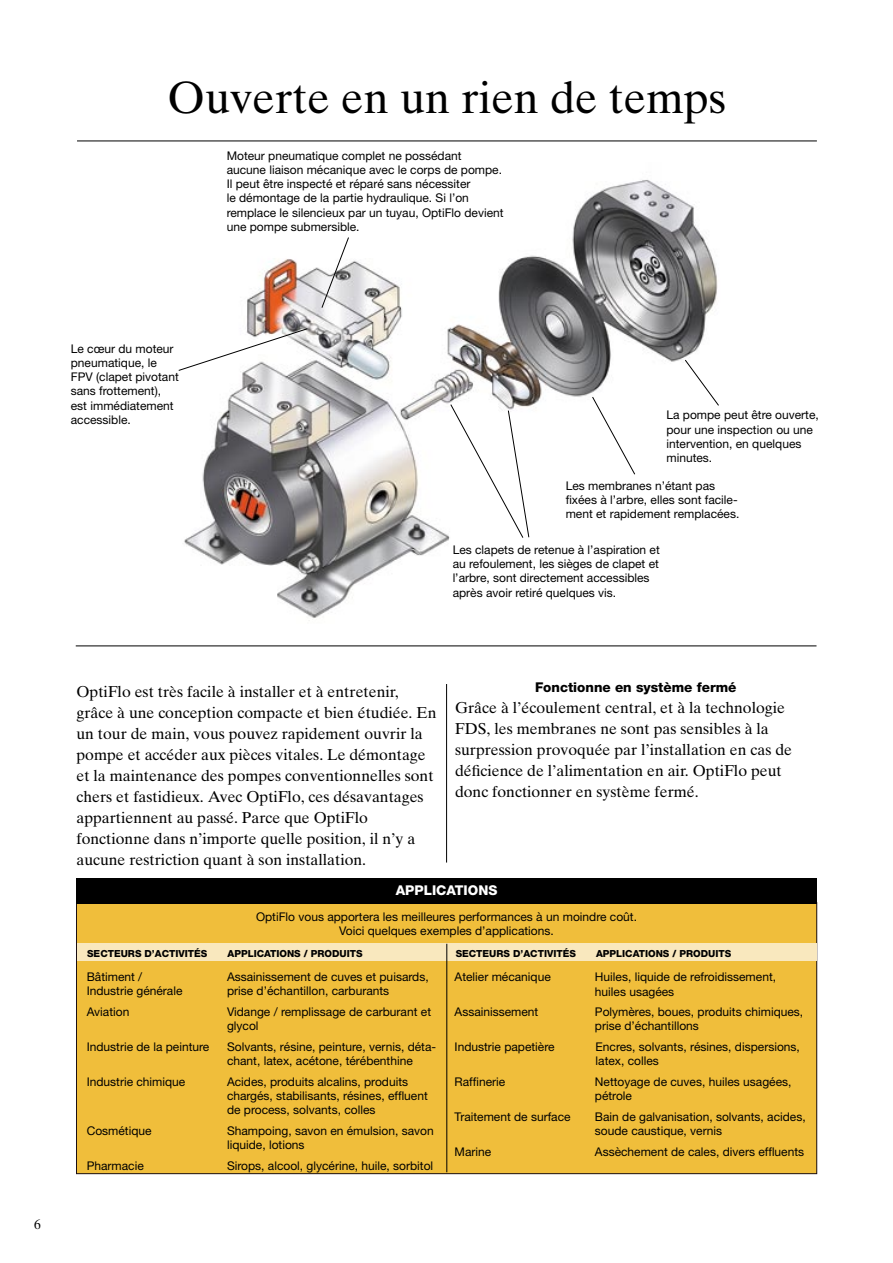
<style>
.page{position:relative;width:893px;height:1263px;background:#fff}
.page>*{position:absolute;margin:0;border:0;box-sizing:border-box;transform-origin:0 0}
.t1{font:45px "Times Ten";color:#000}
.t2{font:15.75px/21px "Times Ten";color:#000}
.t3{font:800 13.5px "Helvetica Neue";color:#000}
.t4{font:800 13.5px "Helvetica Neue";color:#fff}
.t5{font:12px/14.2px "Helvetica Neue";color:#000}
.t6{font:800 9.75px "Helvetica Neue";color:#000}
</style>
<div class="page">
<div style="left:76px;top:903px;width:741px;height:271px;background:#f0be3b"></div>
<img style="left:184px;top:179px;width:534px;height:442px">
<div style="left:77px;top:943px;width:739px;height:18px;background:#f9e8be"></div>
<svg style="left:685px;top:360px;width:34px;height:46px"></svg>
<svg style="left:592px;top:396px;width:43px;height:79px"></svg>
<svg style="left:321px;top:237px;width:28px;height:71px"></svg>
<svg style="left:178px;top:328px;width:130px;height:43px"></svg>
<svg style="left:450px;top:404px;width:79px;height:134px"></svg>
<div style="left:76px;top:878px;width:741px;height:25px;background:#000"></div>
<hr style="left:447px;top:944px;width:1px;height:228px;background:#000">
<hr style="left:446px;top:684px;width:1px;height:178px;background:#000">
<hr style="left:76px;top:646px;width:740px;height:1px;background:#000">
<hr style="left:77px;top:141px;width:740px;height:1px;background:#000">
<h1 class="t1" style="left:168px;top:71px;width:560px">Ouverte en un rien de temps</h1>
<p class="t5" style="left:71px;top:341px;width:110px">Le cœur du moteur pneumatique, le<br>FPV (clapet pivotant sans frottement), est immédiatement accessible.</p>
<p class="t5" style="left:227px;top:148px;width:278px">Moteur pneumatique complet ne possédant aucune liaison mécanique avec le corps de pompe.<br>Il peut être inspecté et réparé sans nécessiter<br>le démontage de la partie hydraulique. Si l’on remplace le silencieux par un tuyau, OptiFlo devient une pompe submersible.</p>
<p class="t5" style="left:666px;top:408px;width:154px">La pompe peut être ouverte, pour une inspection ou une intervention, en quelques minutes.</p>
<p class="t5" style="left:566px;top:478px;width:175px">Les membranes n’étant pas fixées à l’arbre, elles sont facile&shy;ment et rapidement remplacées.</p>
<p class="t5" style="left:453px;top:542px;width:209px">Les clapets de retenue à l’aspiration et au refoulement, les sièges de clapet et l’arbre, sont directement accessibles après avoir retiré quelques vis.</p>
<p class="t2" style="left:76px;top:681px;width:362px">OptiFlo est très facile à installer et à entretenir, grâce à une conception compacte et bien étudiée. En un tour de main, vous pouvez rapidement ouvrir la pompe et accéder aux pièces vitales. Le démontage et la maintenance des pompes conventionnelles sont chers et fastidieux. Avec OptiFlo, ces désavantages appartiennent au passé. Parce que OptiFlo fonctionne dans n’importe quelle position, il n’y a aucune restriction quant à son installation.</p>
<p class="t3" style="left:535px;top:679px;width:203px">FONCTIONNE EN SYSTÈME FERMÉ</p>
<h2 class="t2" style="left:455px;top:697px;width:339px">Grâce à l’écoulement central, et à la technologie FDS, les membranes ne sont pas sensibles à la surpression provoquée par l’installation en cas de déficience de l’alimentation en air. OptiFlo peut donc fonctionner en système fermé.</h2>
<p class="t4" style="left:396px;top:882px;width:102px">APPLICATIONS</p>
<p class="t5" style="left:256px;top:909px;width:382px;text-align:center">OptiFlo vous apportera les meilleures performances à un moindre coût.<br>Voici quelques exemples d’applications.</p>
<p class="t6" style="left:87px;top:948px;width:118px">SECTEURS D’ACTIVITÉS</p>
<p class="t6" style="left:227px;top:948px;width:136px">APPLICATIONS / PRODUITS</p>
<p class="t6" style="left:456px;top:948px;width:118px">SECTEURS D’ACTIVITÉS</p>
<p class="t6" style="left:596px;top:948px;width:136px">APPLICATIONS / PRODUITS</p>
<p class="t5" style="left:87px;top:969px;width:57px">Bâtiment /</p>
<p class="t5" style="left:227px;top:969px;width:203px">Assainissement de cuves et puisards,</p>
<p class="t5" style="left:87px;top:984px;width:97px">Industrie générale</p>
<p class="t5" style="left:227px;top:984px;width:164px">prise d’échantillon, carburants</p>
<p class="t5" style="left:87px;top:1004px;width:44px">Aviation</p>
<p class="t5" style="left:227px;top:1004px;width:206px">Vidange / remplissage de carburant et glycol</p>
<p class="t5" style="left:87px;top:1039px;width:124px">Industrie de la peinture</p>
<p class="t5" style="left:227px;top:1039px;width:211px">Solvants, résine, peinture, vernis, déta&shy;chant, latex, acétone, térébenthine</p>
<p class="t5" style="left:87px;top:1074px;width:100px">Industrie chimique</p>
<p class="t5" style="left:227px;top:1074px;width:202px">Acides, produits alcalins, produits chargés, stabilisants, résines, effluent de process, solvants, colles</p>
<p class="t5" style="left:87px;top:1123px;width:66px">Cosmétique</p>
<p class="t5" style="left:227px;top:1123px;width:208px">Shampoing, savon en émulsion, savon liquide, lotions</p>
<p class="t5" style="left:87px;top:1158px;width:59px">Pharmacie</p>
<p class="t5" style="left:227px;top:1158px;width:208px">Sirops, alcool, glycérine, huile, sorbitol</p>
<p class="t5" style="left:455px;top:970px;width:98px">Atelier mécanique</p>
<p class="t5" style="left:595px;top:970px;width:183px">Huiles, liquide de refroidissement, huiles usagées</p>
<p class="t5" style="left:455px;top:1004px;width:85px">Assainissement</p>
<p class="t5" style="left:595px;top:1004px;width:210px">Polymères, boues, produits chimiques, prise d’échantillons</p>
<p class="t5" style="left:455px;top:1039px;width:102px">Industrie papetière</p>
<p class="t5" style="left:596px;top:1039px;width:206px">Encres, solvants, résines, dispersions, latex, colles</p>
<p class="t5" style="left:455px;top:1074px;width:52px">Raffinerie</p>
<p class="t5" style="left:595px;top:1074px;width:198px">Nettoyage de cuves, huiles usagées, pétrole</p>
<p class="t5" style="left:455px;top:1109px;width:118px">Traitement de surface</p>
<p class="t5" style="left:595px;top:1109px;width:212px">Bain de galvanisation, solvants, acides, soude caustique, vernis</p>
<p class="t5" style="left:455px;top:1144px;width:38px">Marine</p>
<p class="t5" style="left:595px;top:1144px;width:211px">Assèchement de cales, divers effluents</p>
</div>
